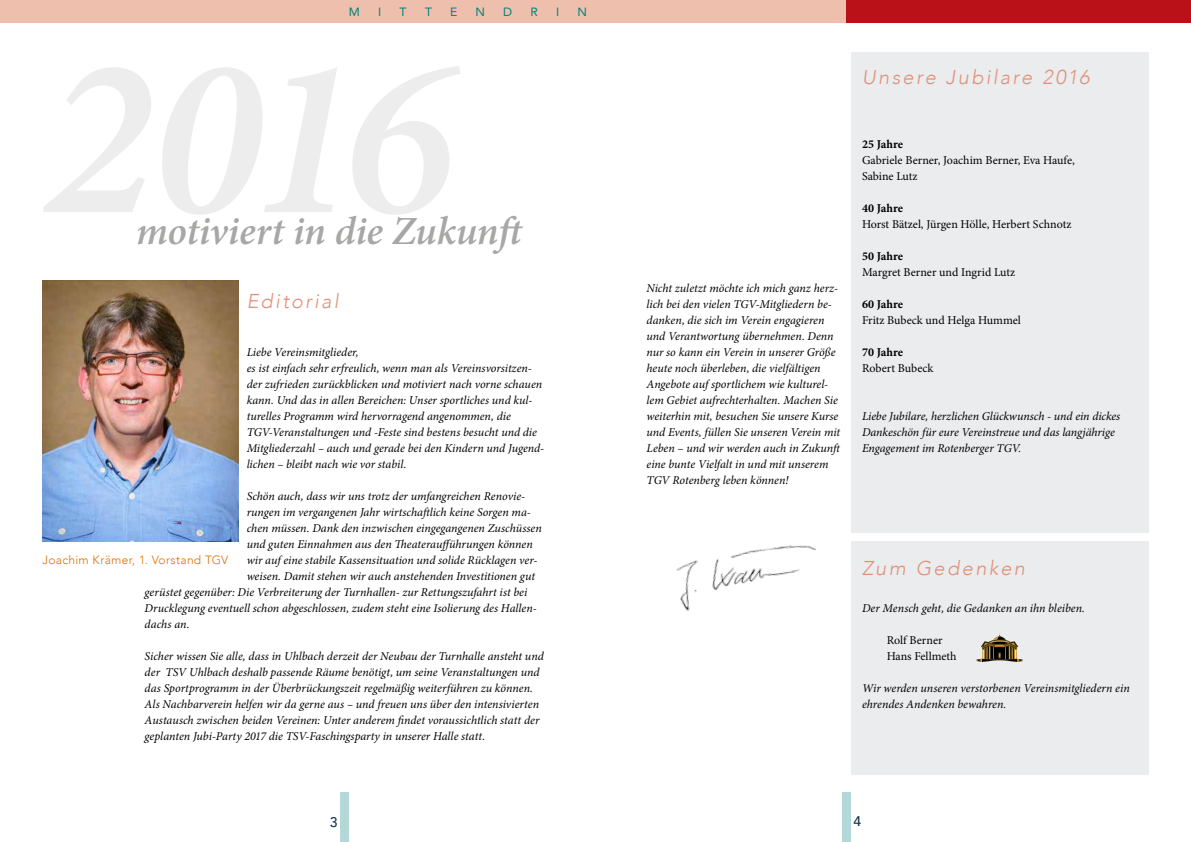
<style>
.page{position:relative;width:1191px;height:842px;background:#fff}
.page>*{position:absolute;margin:0;border:0;box-sizing:border-box;transform-origin:0 0}
.t1{font:italic 600 40px "Minion Pro";letter-spacing:-.01em;color:#a7a7a6}
.t2{font:italic 300 20px "Avenir";letter-spacing:.115em;color:#e19178}
.t3{font:500 14px "Avenir";color:#11334e}
.t4{font:italic 12px/16px "Minion Pro";letter-spacing:-.005em;color:#000}
.t5{font:12px/16px "Minion Pro";color:#000}
.t6{font:700 12px "Minion Pro";color:#000}
.t7{font:300 12px "Avenir";letter-spacing:.025em;color:#de7300}
.t8{font:12px "Avenir";color:#00827c}
</style>
<div class="page">
<div style="left:340px;top:792px;width:9px;height:50px;background:#b4d8d7"></div>
<div style="left:842px;top:792px;width:8px;height:50px;background:#b4d8d7"></div>
<div style="left:846px;top:0;width:345px;height:23px;background:#ba1017"></div>
<div style="left:0;top:0;width:846px;height:23px;background:#eebfad"></div>
<div style="left:850px;top:541px;width:298px;height:233px;background:#eaecee"></div>
<img style="left:43px;top:281px;width:195px;height:260px">
<div style="left:850px;top:52px;width:298px;height:480px;background:#eaecee"></div>
<svg style="left:976px;top:633px;width:46px;height:29px"></svg>
<img style="left:676px;top:545px;width:140px;height:66px">
<p class="t8" style="left:349px;top:2px;width:13px">M</p>
<p class="t8" style="left:378px;top:2px;width:5px">I</p>
<p class="t8" style="left:399px;top:2px;width:9px">T</p>
<p class="t8" style="left:425px;top:2px;width:9px">T</p>
<p class="t8" style="left:450px;top:2px;width:9px">E</p>
<p class="t8" style="left:475px;top:2px;width:11px">N</p>
<p class="t8" style="left:503px;top:2px;width:11px">D</p>
<p class="t8" style="left:530px;top:2px;width:9px">R</p>
<p class="t8" style="left:556px;top:2px;width:5px">I</p>
<p class="t8" style="left:577px;top:2px;width:11px">N</p>
<h1 class="t1" style="left:136px;top:203px;width:394px">motiviert in die Zukunft</h1>
<h2 class="t2" style="left:247px;top:289px;width:93px">Editorial</h2>
<p class="t4" style="left:247px;top:344px;width:299px">Liebe Vereinsmitglieder,<br>es ist einfach sehr erfreulich, wenn man als Vereinsvorsitzen&shy;der zufrieden zurückblicken und motiviert nach vorne schauen kann. Und das in allen Bereichen: Unser sportliches und kul&shy;turelles Programm wird hervorragend angenommen, die TGV-Veranstaltungen und -Feste sind bestens besucht und die Mitgliederzahl – auch und gerade bei den Kindern und Jugend&shy;lichen – bleibt nach wie vor stabil.</p>
<p class="t4" style="left:247px;top:488px;width:280px">Schön auch, dass wir uns trotz der umfangreichen Renovie-</p>
<p class="t4" style="left:247px;top:504px;width:286px">rungen im vergangenen Jahr wirtschaftlich keine Sorgen ma-</p>
<p class="t4" style="left:247px;top:520px;width:296px">chen müssen. Dank den inzwischen eingegangenen Zuschüssen</p>
<p class="t4" style="left:247px;top:536px;width:288px">und guten Einnahmen aus den Theateraufführungen können</p>
<p class="t4" style="left:247px;top:552px;width:292px">wir auf eine stabile Kassensituation und solide Rücklagen ver-</p>
<p class="t4" style="left:247px;top:568px;width:290px">weisen. Damit stehen wir auch anstehenden Investitionen gut</p>
<p class="t4" style="left:145px;top:584px;width:384px">gerüstet gegenüber: Die Verbreiterung der Turnhallen- zur Rettungszufahrt ist bei</p>
<p class="t4" style="left:145px;top:600px;width:393px">Drucklegung eventuell schon abgeschlossen, zudem steht eine Isolierung des Hallen-</p>
<p class="t4" style="left:145px;top:616px;width:46px">dachs an.</p>
<p class="t4" style="left:145px;top:648px;width:401px">Sicher wissen Sie alle, dass in Uhlbach derzeit der Neubau der Turnhalle ansteht und der TSV Uhlbach deshalb passende Räume benötigt, um seine Veranstaltungen und das Sportprogramm in der Überbrückungszeit regelmäßig weiterführen zu können.<br>Als Nachbarverein helfen wir da gerne aus – und freuen uns über den intensivierten Austausch zwischen beiden Vereinen: Unter anderem findet voraussichtlich statt der geplanten Jubi-Party 2017 die TSV-Faschingsparty in unserer Halle statt.</p>
<p class="t7" style="left:43px;top:553px;width:187px">Joachim Krämer, 1. Vorstand TGV</p>
<h2 class="t2" style="left:862px;top:65px;width:229px">Unsere Jubilare 2016</h2>
<p class="t4" style="left:646px;top:280px;width:197px">Nicht zuletzt möchte ich mich ganz herz&shy;lich bei den vielen TGV-Mitgliedern be&shy;danken, die sich im Verein engagieren und Verantwortung übernehmen. Denn nur so kann ein Verein in unserer Größe heute noch überleben, die vielfältigen Angebote auf sportlichem wie kulturel&shy;lem Gebiet aufrechterhalten. Machen Sie weiterhin mit, besuchen Sie unsere Kurse und Events, füllen Sie unseren Verein mit Leben – und wir werden auch in Zukunft eine bunte Vielfalt in und mit unserem TGV Rotenberg leben können!</p>
<p class="t6" style="left:862px;top:136px;width:42px">25 Jahre</p>
<p class="t5" style="left:862px;top:152px;width:214px">Gabriele Berner, Joachim Berner, Eva Haufe,<br>Sabine Lutz</p>
<p class="t6" style="left:862px;top:200px;width:42px">40 Jahre</p>
<p class="t5" style="left:862px;top:216px;width:211px">Horst Bätzel, Jürgen Hölle, Herbert Schnotz</p>
<p class="t6" style="left:862px;top:248px;width:42px">50 Jahre</p>
<p class="t5" style="left:862px;top:264px;width:155px">Margret Berner und Ingrid Lutz</p>
<p class="t6" style="left:862px;top:296px;width:42px">60 Jahre</p>
<p class="t5" style="left:862px;top:312px;width:160px">Fritz Bubeck und Helga Hummel</p>
<p class="t6" style="left:862px;top:344px;width:42px">70 Jahre</p>
<p class="t5" style="left:862px;top:360px;width:73px">Robert Bubeck</p>
<p class="t4" style="left:862px;top:408px;width:260px">Liebe Jubilare, herzlichen Glückwunsch - und ein dickes<br>Dankeschön für eure Vereinstreue und das langjährige<br>Engagement im Rotenberger TGV.</p>
<h2 class="t2" style="left:862px;top:557px;width:164px">Zum Gedenken</h2>
<p class="t4" style="left:862px;top:600px;width:224px">Der Mensch geht, die Gedanken an ihn bleiben.</p>
<p class="t5" style="left:886px;top:632px;width:71px">Rolf Berner<br>Hans Fellmeth</p>
<p class="t4" style="left:862px;top:680px;width:269px">Wir werden unseren verstorbenen Vereinsmitgliedern ein ehrendes Andenken bewahren.</p>
<p class="t3" style="left:330px;top:810px;width:9px">3</p>
<p class="t3" style="left:853px;top:809px;width:9px">4</p>
</div>
